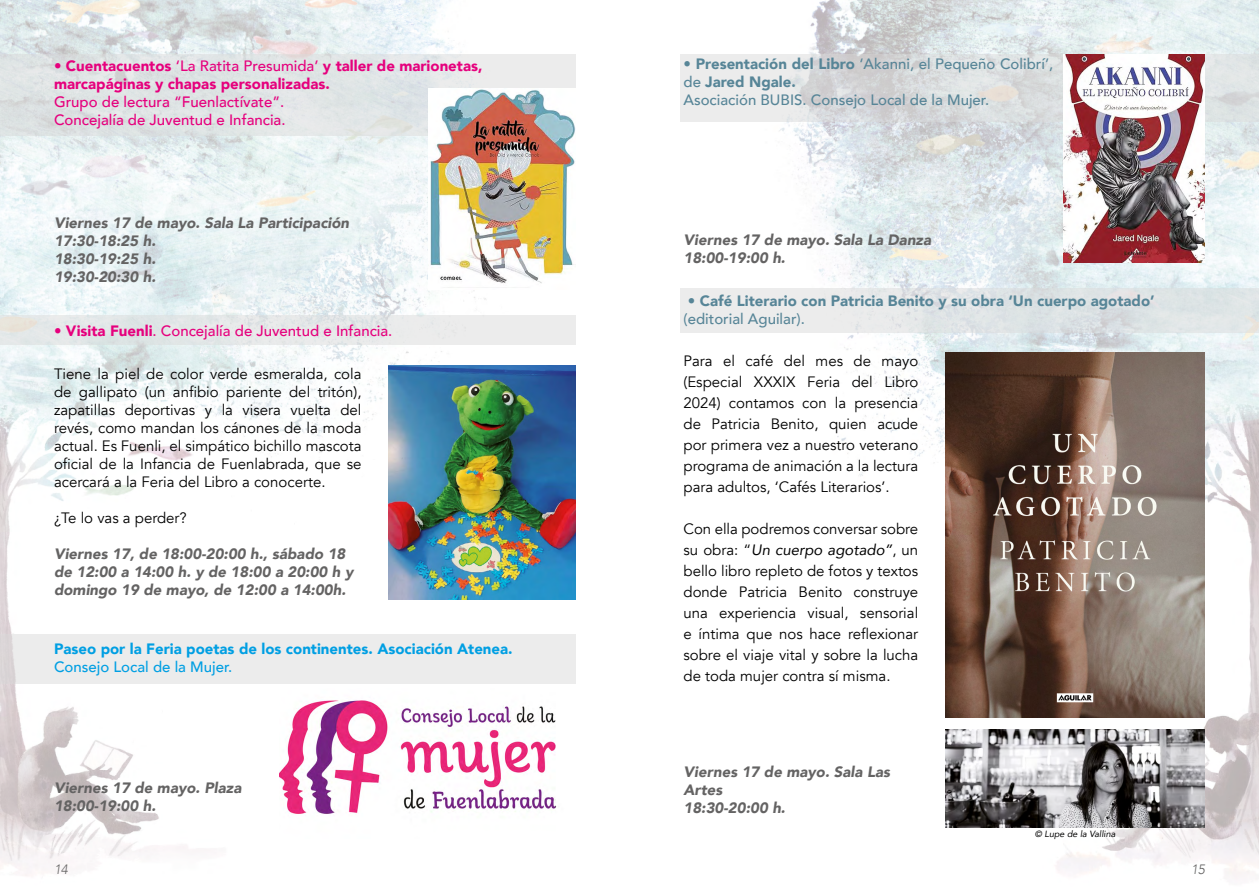
<style>
.page{position:relative;width:1259px;height:893px;background:#fff}
.page>*{position:absolute;margin:0;border:0;box-sizing:border-box;transform-origin:0 0}
.t1{font:15px/21px "Avenir";color:#000;text-align:justify}
.t2{font:italic 900 15px/18px "Avenir";color:#646363}
.t3{font:500 15px/18px "Avenir";color:#578597}
.t4{font:500 15px/18px "Avenir";color:#e6007d}
.t5{font:900 15px/18px "Avenir";color:#e6007d}
.t6{font:900 15px "Avenir";color:#009fe3}
.t7{font:900 15px "Avenir";color:#578597}
.t8{font:500 15px "Avenir";color:#009fe3}
.t9{font:italic 300 13.5px "Avenir";color:#646363}
.t10{font:italic 9px "Avenir";color:#000}
.s1{font-weight:500}
.s2{font-weight:900}
.s3{font-style:italic}
</style>
<div class="page">
<img style="left:0;top:0;width:1259px;height:880px">
<div style="left:0;top:54px;width:575px;height:81px;background:linear-gradient(to right,#d9dfe0,#ebeced)"></div>
<div style="left:0;top:315px;width:575px;height:30px;background:linear-gradient(to right,#e0e5e4,#ececed)"></div>
<div style="left:0;top:634px;width:575px;height:49px;background:#ececec"></div>
<svg style="left:680px;top:54px;width:579px;height:68px;background:#dedfe0"></svg>
<div style="left:680px;top:288px;width:579px;height:45px;background:#e2e6e8"></div>
<img style="left:1063px;top:54px;width:142px;height:209px">
<img style="left:388px;top:366px;width:187px;height:234px">
<img style="left:428px;top:89px;width:147px;height:200px">
<img style="left:280px;top:689px;width:291px;height:150px">
<img style="left:945px;top:729px;width:260px;height:98px">
<img style="left:945px;top:352px;width:260px;height:365px">
<p class="t5" style="left:54px;top:57px;width:430px">• Cuentacuentos <span class="s1">‘La Ratita Presumida’</span> y taller de marionetas, marcapáginas y chapas personalizadas.</p>
<p class="t4" style="left:54px;top:92px;width:233px">Grupo de lectura “Fuenlactívate”.<br>Concejalía de Juventud e Infancia.</p>
<p class="t2" style="left:54px;top:214px;width:297px">Viernes 17 de mayo. Sala La Participación<br>17:30-18:25 h.<br>18:30-19:25 h.<br>19:30-20:30 h.</p>
<p class="t4" style="left:54px;top:321px;width:340px"><span class="s2">• Visita Fuenli</span>. Concejalía de Juventud e Infancia.</p>
<p class="t1" style="left:54px;top:365px;width:309px;line-height:18px">Tiene la piel de color verde esmeralda, cola de gallipato (un anfibio pariente del tritón), zapatillas deportivas y la visera vuelta del revés, como mandan los cánones de la moda actual. Es Fuenli, el simpático bichillo mascota oficial de la Infancia de Fuenlabrada, que se acercará a la Feria del Libro a conocerte.</p>
<p class="t1" style="left:54px;top:507px;width:134px">¿Te lo vas a perder?</p>
<p class="t2" style="left:54px;top:544px;width:301px">Viernes 17, de 18:00-20:00 h., sábado 18 de 12:00 a 14:00 h. y de 18:00 a 20:00 h y domingo 19 de mayo, de 12:00 a 14:00h.</p>
<p class="t6" style="left:54px;top:636px;width:460px">Paseo por la Feria poetas de los continentes. Asociación Atenea.</p>
<p class="t8" style="left:54px;top:654px;width:180px">Consejo Local de la Mujer.</p>
<p class="t2" style="left:54px;top:778px;width:189px">Viernes 17 de mayo. Plaza<br>18:00-19:00 h.</p>
<p class="t3" style="left:683px;top:54px;width:371px"><span class="s2">• Presentación del Libro</span> ‘Akanni, el Pequeño Colibrí’, de <span class="s2">Jared Ngale.<br></span>Asociación BUBIS. Consejo Local de la Mujer.</p>
<p class="t2" style="left:683px;top:230px;width:249px">Viernes 17 de mayo. Sala La Danza<br>18:00-19:00 h.</p>
<p class="t7" style="left:688px;top:288px;width:468px">• Café Literario con Patricia Benito y su obra ‘Un cuerpo agotado’</p>
<p class="t3" style="left:683px;top:309px;width:123px">(editorial Aguilar).</p>
<p class="t1" style="left:683px;top:351px;width:236px">Para el café del mes de mayo (Especial XXXIX Feria del Libro 2024) contamos con la presencia de Patricia Benito, quien acude por primera vez a nuestro veterano programa de animación a la lectura para adultos, ‘Cafés Literarios’.</p>
<p class="t1" style="left:683px;top:519px;width:236px">Con ella podremos conversar sobre su obra: “<span class="s3">Un cuerpo agotado”</span>, un bello libro repleto de fotos y textos donde Patricia Benito construye una experiencia visual, sensorial e íntima que nos hace reflexionar sobre el viaje vital y sobre la lucha de toda mujer contra sí misma.</p>
<p class="t2" style="left:683px;top:763px;width:208px">Viernes 17 de mayo. Sala Las<br>Artes<br>18:30-20:00 h.</p>
<p class="t10" style="left:1035px;top:828px;width:82px">© Lupe de la Vallina</p>
<p class="t9" style="left:54px;top:861px;width:15px">14</p>
<p class="t9" style="left:1191px;top:861px;width:15px">15</p>
</div>
